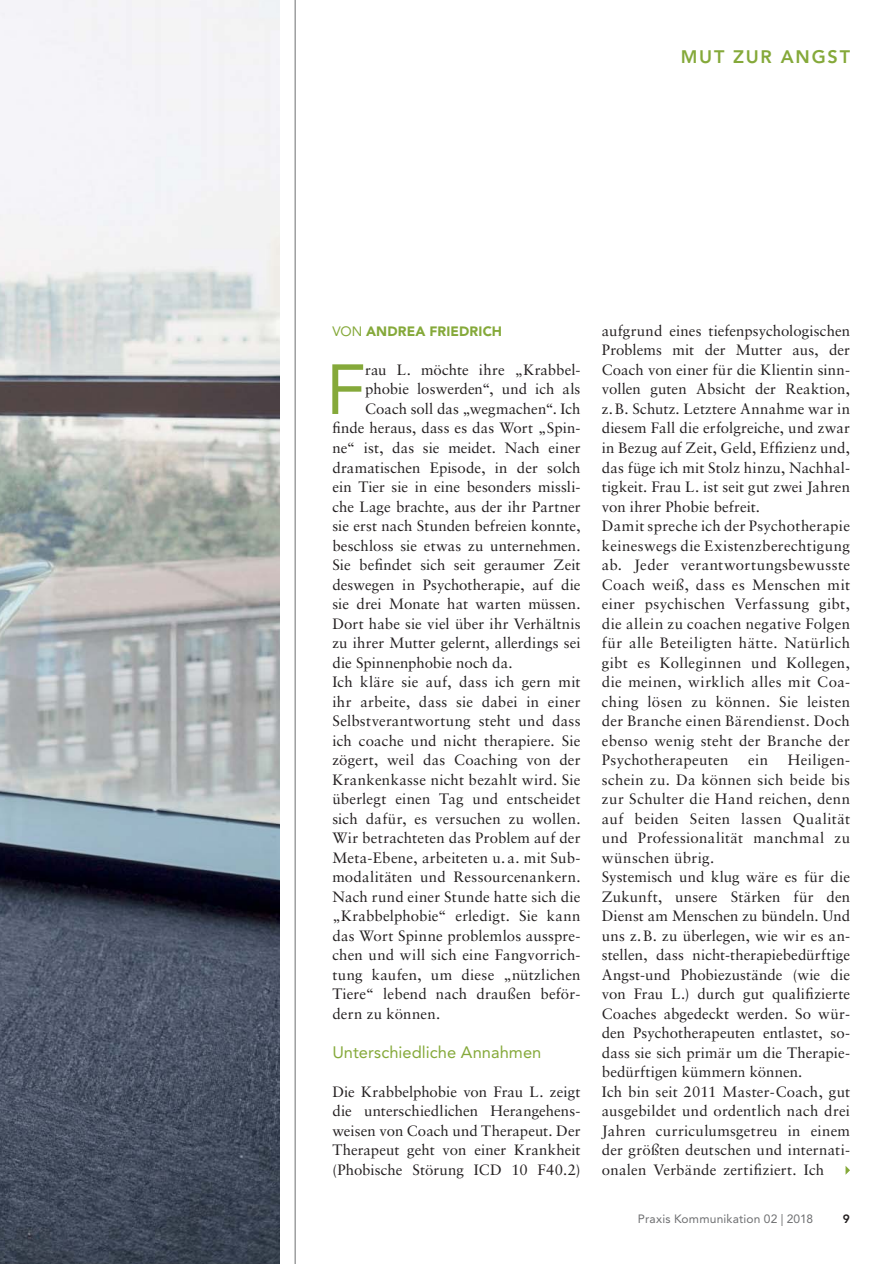
<style>
.page{position:relative;width:893px;height:1264px;background:#fff}
.page>*{position:absolute;margin:0;border:0;box-sizing:border-box;transform-origin:0 0}
.t1{font:70.05px "Avenir LT Std";color:#85a93a}
.t2{font:800 18px "Avenir LT Std";letter-spacing:.1em;color:#85a93a}
.t3{font:16.5px "Avenir LT Std";color:#85a93a}
.t4{font:15px/19.5px "Sabon LT Std";letter-spacing:.01em;color:#231f20}
.t5{font:900 13.5px "Avenir LT Std";letter-spacing:.01em;color:#85a93a}
.t6{font:12px "Avenir LT Std";letter-spacing:.015em;color:#6d6e70}
.t7{font:800 12px "Avenir LT Std";color:#231f20}
.s1{font-weight:400}
</style>
<div class="page">
<img style="left:0;top:0;width:280px;height:1264px">
<hr style="left:295px;top:0;width:1px;height:1264px;background:#6d6e70">
<svg style="left:845px;top:1166px;width:4px;height:8px"></svg>
<p class="t2" style="left:680px;top:48px;width:171px">MUT ZUR ANGST</p>
<p class="t5" style="left:332px;top:325px;width:171px"><span class="s1">VON</span> ANDREA FRIEDRICH</p>
<h1 class="t1" style="left:326px;top:356px;width:40px">F</h1>
<p class="t4" style="left:365px;top:361px;width:217px">rau L. möchte ihre „Krabbel-</p>
<p class="t4" style="left:365px;top:380px;width:217px">phobie loswerden“, und ich als</p>
<p class="t4" style="left:365px;top:400px;width:217px">Coach soll das „wegmachen“. Ich</p>
<p class="t4" style="left:332px;top:419px;width:249px">finde heraus, dass es das Wort „Spin-</p>
<p class="t4" style="left:332px;top:439px;width:249px">ne“ ist, das sie meidet. Nach einer</p>
<p class="t4" style="left:332px;top:458px;width:250px">dramatischen Episode, in der solch</p>
<p class="t4" style="left:332px;top:478px;width:250px">ein Tier sie in eine besonders missli-</p>
<p class="t4" style="left:332px;top:497px;width:250px">che Lage brachte, aus der ihr Partner</p>
<p class="t4" style="left:332px;top:517px;width:250px">sie erst nach Stunden befreien konnte,</p>
<p class="t4" style="left:332px;top:536px;width:249px">beschloss sie etwas zu unternehmen.</p>
<p class="t4" style="left:332px;top:556px;width:250px">Sie befindet sich seit geraumer Zeit</p>
<p class="t4" style="left:332px;top:575px;width:249px">deswegen in Psychotherapie, auf die</p>
<p class="t4" style="left:332px;top:595px;width:250px">sie drei Monate hat warten müssen.</p>
<p class="t4" style="left:332px;top:614px;width:250px">Dort habe sie viel über ihr Verhältnis</p>
<p class="t4" style="left:332px;top:634px;width:250px">zu ihrer Mutter gelernt, allerdings sei</p>
<p class="t4" style="left:332px;top:653px;width:182px">die Spinnenphobie noch da.</p>
<p class="t4" style="left:332px;top:673px;width:250px">Ich kläre sie auf, dass ich gern mit</p>
<p class="t4" style="left:332px;top:692px;width:250px">ihr arbeite, dass sie dabei in einer</p>
<p class="t4" style="left:332px;top:712px;width:250px">Selbstverantwortung steht und dass</p>
<p class="t4" style="left:332px;top:731px;width:250px">ich coache und nicht therapiere. Sie</p>
<p class="t4" style="left:332px;top:751px;width:250px">zögert, weil das Coaching von der</p>
<p class="t4" style="left:332px;top:770px;width:250px">Krankenkasse nicht bezahlt wird. Sie</p>
<p class="t4" style="left:332px;top:790px;width:249px">überlegt einen Tag und entscheidet</p>
<p class="t4" style="left:332px;top:809px;width:250px">sich dafür, es versuchen zu wollen.</p>
<p class="t4" style="left:332px;top:829px;width:249px">Wir betrachteten das Problem auf der</p>
<p class="t4" style="left:332px;top:848px;width:250px">Meta-Ebene, arbeiteten u. a. mit Sub-</p>
<p class="t4" style="left:332px;top:868px;width:250px">modalitäten und Ressourcenankern.</p>
<p class="t4" style="left:332px;top:887px;width:250px">Nach rund einer Stunde hatte sich die</p>
<p class="t4" style="left:332px;top:907px;width:250px">„Krabbelphobie“ erledigt. Sie kann</p>
<p class="t4" style="left:332px;top:926px;width:250px">das Wort Spinne problemlos ausspre-</p>
<p class="t4" style="left:332px;top:946px;width:250px">chen und will sich eine Fangvorrich-</p>
<p class="t4" style="left:332px;top:965px;width:249px">tung kaufen, um diese „nützlichen</p>
<p class="t4" style="left:332px;top:985px;width:250px">Tiere“ lebend nach draußen beför-</p>
<p class="t4" style="left:332px;top:1004px;width:109px">dern zu können.</p>
<p class="t3" style="left:332px;top:1044px;width:210px">Unterschiedliche Annahmen</p>
<p class="t4" style="left:332px;top:1082px;width:250px;text-align:justify">Die Krabbelphobie von Frau L. zeigt die unterschiedlichen Herangehens&shy;weisen von Coach und Therapeut. Der Therapeut geht von einer Krankheit (Phobische Störung ICD 10 F40.2)</p>
<p class="t4" style="left:601px;top:322px;width:250px">aufgrund eines tiefenpsychologischen Problems mit der Mutter aus, der Coach von einer für die Klientin sinn&shy;vollen guten Absicht der Reaktion, z. B. Schutz. Letztere Annahme war in diesem Fall die erfolgreiche, und zwar in Bezug auf Zeit, Geld, Effizienz und, das füge ich mit Stolz hinzu, Nachhal&shy;tigkeit. Frau L. ist seit gut zwei Jahren von ihrer Phobie befreit.<br>Damit spreche ich der Psychotherapie keineswegs die Existenzberechtigung ab. Jeder verantwortungsbewusste Coach weiß, dass es Menschen mit einer psychischen Verfassung gibt, die allein zu coachen negative Folgen für alle Beteiligten hätte. Natürlich gibt es Kolleginnen und Kollegen, die meinen, wirklich alles mit Coa&shy;ching lösen zu können. Sie leisten der Branche einen Bärendienst. Doch ebenso wenig steht der Branche der Psychotherapeuten</p>
<p class="t4" style="left:601px;top:751px;width:250px;text-indent:186px">Heiligen&shy;schein zu. Da können sich beide bis zur Schulter die Hand reichen, denn auf beiden Seiten lassen Qualität und Professionalität manchmal zu wünschen übrig.<br>Systemisch und klug wäre es für die Zukunft, unsere Stärken für den Dienst am Menschen zu bündeln. Und uns z. B. zu überlegen, wie wir es an&shy;stellen, dass nicht-therapiebedürftige Angst-und Phobiezustände (wie die von Frau L.) durch gut qualifizierte Coaches abgedeckt werden. So wür&shy;den Psychotherapeuten entlastet, so&shy;dass sie sich primär um die Therapie&shy;bedürftigen kümmern können.<br>Ich bin seit 2011 Master-Coach, gut ausgebildet und ordentlich nach drei Jahren curriculumsgetreu in einem der größten deutschen und internati&shy;onalen Verbände zertifiziert. Ich</p>
<p class="t4" style="left:748px;top:751px;width:22px">ein</p>
<p class="t6" style="left:637px;top:1212px;width:176px">Praxis Kommunikation 02 | 2018</p>
<p class="t7" style="left:842px;top:1212px;width:9px">9</p>
</div>
